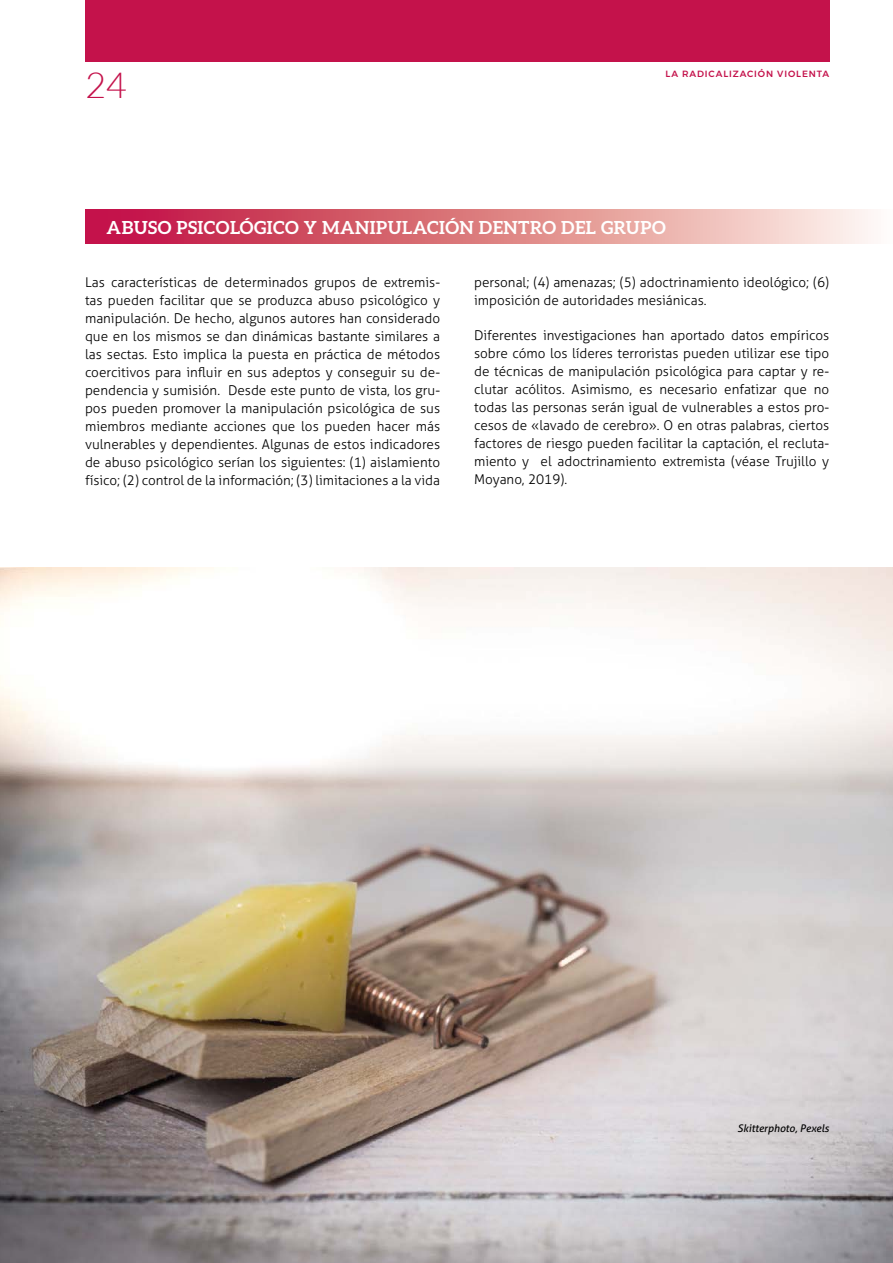
<style>
.page{position:relative;width:893px;height:1263px;background:#fff}
.page>*{position:absolute;margin:0;border:0;box-sizing:border-box;transform-origin:0 0}
.t1{font:300 36px "Lato";color:#c4124b}
.H2_Subtítulo{font:700 18px "Aleo";letter-spacing:.025em;color:#fff}
.credit_text{font:300 13.5px/18px "Aller";color:#000;text-align:justify}
.t2{font:italic 10.5px "Aller";color:#000}
.t3{font:500 9px "Montserrat";letter-spacing:.1em;color:#c4124b}
</style>
<div class="page">
<div style="left:85px;top:0;width:744px;height:62px;background:#c4124b"></div>
<svg style="left:85px;top:209px;width:786px;height:35px;background:#dd7c88"></svg>
<img style="left:0;top:567px;width:893px;height:696px">
<h1 class="t1" style="left:85px;top:66px;width:43px">24</h1>
<p class="t3" style="left:665px;top:66px;width:165px">LA RADICALIZACIÓN VIOLENTA</p>
<p class="H2_Subtítulo" style="left:107px;top:217px;width:561px">ABUSO PSICOLÓGICO Y MANIPULACIÓN DENTRO DEL GRUPO</p>
<p class="credit_text" style="left:85px;top:273px;width:357px">Las características de determinados grupos de extremis&shy;tas pueden facilitar que se produzca abuso psicológico y manipulación. De hecho, algunos autores han considerado que en los mismos se dan dinámicas bastante similares a las sectas. Esto implica la puesta en práctica de métodos coercitivos para influir en sus adeptos y conseguir su de&shy;pendencia y sumisión. Desde este punto de vista, los gru&shy;pos pueden promover la manipulación psicológica de sus miembros mediante acciones que los pueden hacer más vulnerables y dependientes. Algunas de estos indicadores de abuso psicológico serían los siguientes: (1) aislamiento físico; (2) control de la información; (3) limitaciones a la vida</p>
<p class="credit_text" style="left:474px;top:273px;width:357px">personal; (4) amenazas; (5) adoctrinamiento ideológico; (6) imposición de autoridades mesiánicas.</p>
<p class="credit_text" style="left:474px;top:326px;width:357px">Diferentes investigaciones han aportado datos empíricos sobre cómo los líderes terroristas pueden utilizar ese tipo de técnicas de manipulación psicológica para captar y re&shy;clutar acólitos. Asimismo, es necesario enfatizar que no todas las personas serán igual de vulnerables a estos pro&shy;cesos de «lavado de cerebro». O en otras palabras, ciertos factores de riesgo pueden facilitar la captación, el recluta&shy;miento y el adoctrinamiento extremista (véase Trujillo y Moyano, 2019).</p>
<p class="t2" style="left:737px;top:1121px;width:93px">Skitterphoto, Pexels</p>
</div>
